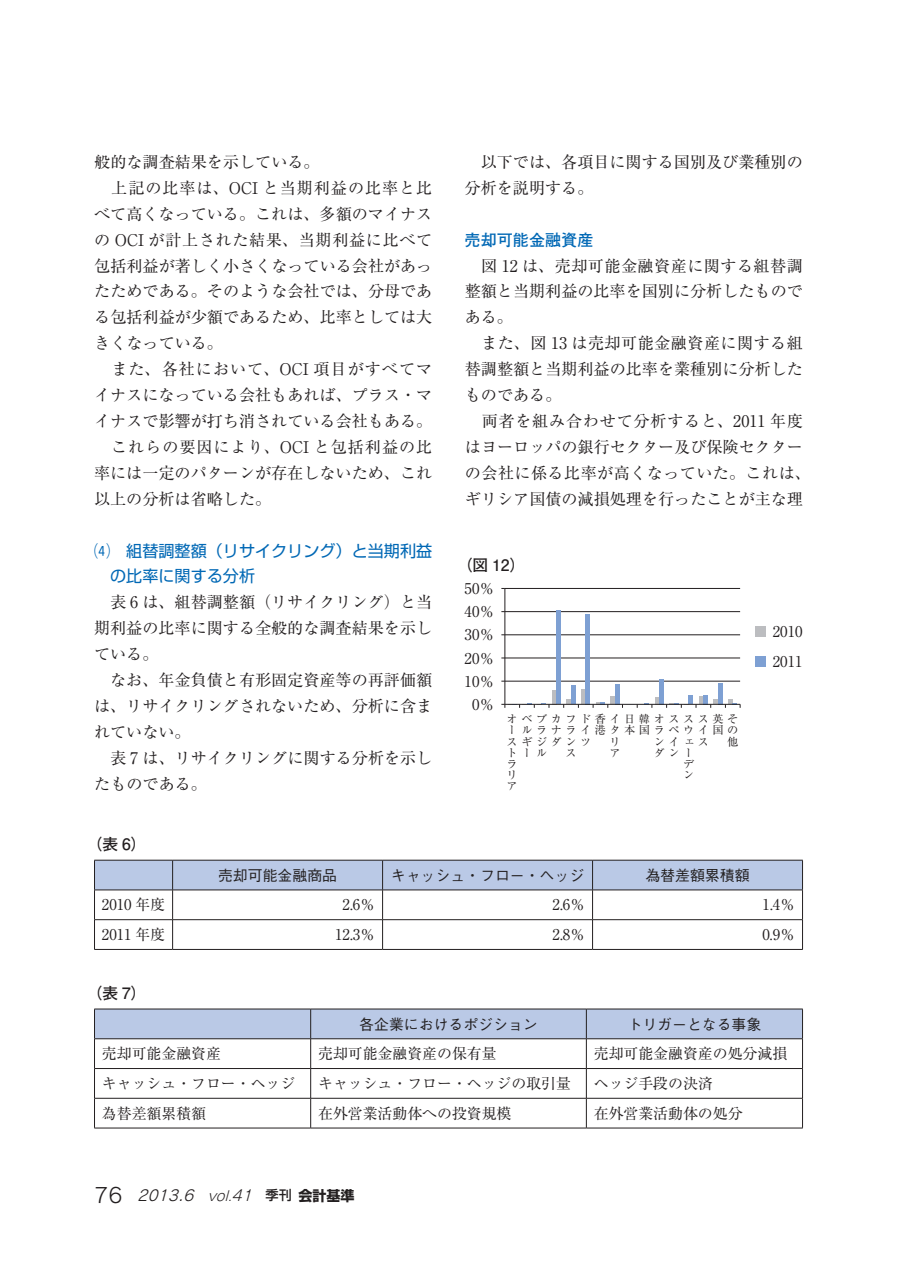
<style>
.page{position:relative;width:903px;height:1275px;background:#fff}
.page>*{position:absolute;margin:0;border:0;box-sizing:border-box;transform-origin:0 0}
.t1{font:16.1px/25.9px "Ryumin Pr 5";color:#231f20;text-align:justify}
.t2{font:16.1px "Ryumin Pr 5";letter-spacing:.06em;color:#231f20}
.t3{font:16.1px/25.9px "Shin Go Pr 5";color:#0168b5}
.t4{font:16.1px "Ryumin Pr 5";letter-spacing:.04em;color:#231f20}
.t5{font:16.1px "Ryumin Pr 5";letter-spacing:.065em;color:#231f20}
.t6{font:700 16.1px "Futo Go B101 Pr 5";color:#0168b5}
.t7{font:700 15.75px "Futo Go B101 Pr 5";color:#231f20}
.t8{font:14.88px/23.1px "Ryumin Pr 5";color:#231f20;text-align:center}
.t9{font:500 14.88px "Gothic BBB Pr 5";color:#231f20}
.t10{font:italic 14.88px "Rodin Pro M";color:#231f20}
.t11{font:11.2px/11.2px "Ryumin Pr 5";color:#231f20}
.s1{font-style:normal;font-size:20.47px}
.s2{font-family:"Gothic MB101 Pr 5";font-weight:300;font-size:13.65px}
.s3{font-family:"Gothic MB101 Pr 5";font-weight:300}
.s4{font-family:"Shin Go Pr 5";font-weight:500;font-style:normal;font-size:13.12px}
.s5{font-family:"Shin Go Pr 5";font-weight:700;font-style:normal;font-size:14px}
</style>
<div class="page">
<svg style="left:94px;top:861px;width:709px;height:88px"></svg>
<hr style="left:94px;top:949px;width:79px;height:1px;background:#231f20">
<hr style="left:173px;top:949px;width:210px;height:1px;background:#231f20">
<hr style="left:383px;top:949px;width:209px;height:1px;background:#231f20">
<hr style="left:592px;top:949px;width:211px;height:1px;background:#231f20">
<hr style="left:94px;top:860px;width:1px;height:30px;background:#231f20">
<hr style="left:802px;top:860px;width:1px;height:30px;background:#231f20">
<hr style="left:94px;top:890px;width:79px;height:1px;background:#231f20">
<hr style="left:173px;top:890px;width:210px;height:1px;background:#231f20">
<hr style="left:383px;top:890px;width:209px;height:1px;background:#231f20">
<hr style="left:592px;top:890px;width:211px;height:1px;background:#231f20">
<hr style="left:94px;top:860px;width:79px;height:1px;background:#231f20">
<hr style="left:173px;top:860px;width:210px;height:1px;background:#231f20">
<hr style="left:383px;top:860px;width:209px;height:1px;background:#231f20">
<hr style="left:592px;top:860px;width:211px;height:1px;background:#231f20">
<hr style="left:310px;top:1098px;width:1px;height:30px;background:#231f20">
<hr style="left:586px;top:1098px;width:1px;height:30px;background:#231f20">
<svg style="left:94px;top:1009px;width:709px;height:89px"></svg>
<hr style="left:94px;top:1038px;width:217px;height:1px;background:#231f20">
<hr style="left:311px;top:1038px;width:275px;height:1px;background:#231f20">
<hr style="left:586px;top:1038px;width:217px;height:1px;background:#231f20">
<hr style="left:94px;top:1098px;width:217px;height:1px;background:#231f20">
<hr style="left:94px;top:1098px;width:1px;height:30px;background:#231f20">
<hr style="left:311px;top:1098px;width:275px;height:1px;background:#231f20">
<hr style="left:586px;top:1098px;width:217px;height:1px;background:#231f20">
<hr style="left:802px;top:1098px;width:1px;height:30px;background:#231f20">
<hr style="left:94px;top:1128px;width:217px;height:1px;background:#231f20">
<hr style="left:311px;top:1128px;width:275px;height:1px;background:#231f20">
<hr style="left:586px;top:1128px;width:217px;height:1px;background:#231f20">
<hr style="left:505px;top:588px;width:235px;height:1px;background:#231f20">
<hr style="left:505px;top:611px;width:235px;height:1px;background:#231f20">
<hr style="left:505px;top:634px;width:235px;height:1px;background:#231f20">
<hr style="left:505px;top:658px;width:235px;height:1px;background:#231f20">
<hr style="left:505px;top:681px;width:235px;height:1px;background:#231f20">
<hr style="left:505px;top:588px;width:1px;height:116px;background:#231f20">
<div style="left:755px;top:626px;width:11px;height:11px;background:#bcbdc0"></div>
<div style="left:755px;top:656px;width:11px;height:10px;background:#7ea0d3"></div>
<svg style="left:527px;top:703px;width:8px;height:5px"></svg>
<svg style="left:542px;top:703px;width:8px;height:5px"></svg>
<hr style="left:552px;top:690px;width:4px;height:14px;background:#bcbdc0">
<div style="left:556px;top:610px;width:5px;height:94px;background:#7ea0d3"></div>
<svg style="left:563px;top:700px;width:8px;height:8px"></svg>
<hr style="left:571px;top:685px;width:4px;height:19px;background:#7ea0d3">
<div style="left:581px;top:689px;width:5px;height:15px;background:#bcbdc0"></div>
<hr style="left:586px;top:614px;width:4px;height:90px;background:#7ea0d3">
<svg style="left:593px;top:697px;width:22px;height:11px"></svg>
<hr style="left:615px;top:684px;width:4px;height:20px;background:#7ea0d3">
<svg style="left:644px;top:697px;width:15px;height:11px"></svg>
<div style="left:659px;top:679px;width:5px;height:25px;background:#7ea0d3"></div>
<svg style="left:666px;top:703px;width:16px;height:5px"></svg>
<svg style="left:689px;top:695px;width:14px;height:13px"></svg>
<div style="left:703px;top:695px;width:5px;height:9px;background:#7ea0d3"></div>
<svg style="left:710px;top:700px;width:8px;height:8px"></svg>
<hr style="left:718px;top:683px;width:4px;height:21px;background:#7ea0d3">
<svg style="left:725px;top:700px;width:16px;height:8px"></svg>
<hr style="left:505px;top:704px;width:235px;height:1px;background:#231f20">
<p class="t1" style="left:94px;top:148px;width:227px">般的な調査結果を示している。</p>
<p class="t2" style="left:111px;top:175px;width:322px">上記の比率は、OCI と当期利益の比率と比</p>
<p class="t1" style="left:94px;top:200px;width:340px">べて高くなっている。これは、多額のマイナス</p>
<p class="t4" style="left:94px;top:227px;width:340px">の OCI が計上された結果、当期利益に比べて</p>
<p class="t1" style="left:94px;top:252px;width:340px">包括利益が著しく小さくなっている会社があっ</p>
<p class="t1" style="left:94px;top:277px;width:340px">たためである。そのような会社では、分母であ</p>
<p class="t1" style="left:94px;top:303px;width:340px">る包括利益が少額であるため、比率としては大</p>
<p class="t1" style="left:94px;top:329px;width:130px">きくなっている。</p>
<p class="t5" style="left:111px;top:357px;width:322px">また、各社において、OCI 項目がすべてマ</p>
<p class="t1" style="left:94px;top:381px;width:340px">イナスになっている会社もあれば、プラス・マ</p>
<p class="t1" style="left:94px;top:407px;width:340px">イナスで影響が打ち消されている会社もある。</p>
<p class="t2" style="left:111px;top:434px;width:322px">これらの要因により、OCI と包括利益の比</p>
<p class="t1" style="left:94px;top:459px;width:340px">率には一定のパターンが存在しないため、これ</p>
<p class="t1" style="left:94px;top:485px;width:179px">以上の分析は省略した。</p>
<p class="t3" style="left:110px;top:536px;width:323px;text-indent:-16px">⑷ 組替調整額（リサイクリング）と当期利益の比率に関する分析</p>
<p class="t1" style="left:94px;top:588px;width:340px;text-indent:16px">表 6 は、組替調整額（リサイクリング）と当期利益の比率に関する全般的な調査結果を示している。</p>
<p class="t1" style="left:94px;top:666px;width:340px;text-indent:16px">なお、年金負債と有形固定資産等の再評価額は、リサイクリングされないため、分析に含まれていない。</p>
<p class="t1" style="left:94px;top:744px;width:340px;text-indent:16px">表 7 は、リサイクリングに関する分析を示したものである。</p>
<p class="t7" style="left:87px;top:832px;width:61px">（表 6）</p>
<p class="t1" style="left:465px;top:148px;width:340px;text-indent:16px">以下では、各項目に関する国別及び業種別の分析を説明する。</p>
<p class="t6" style="left:465px;top:227px;width:130px">売却可能金融資産</p>
<p class="t1" style="left:465px;top:251px;width:340px;text-indent:16px">図 12 は、売却可能金融資産に関する組替調整額と当期利益の比率を国別に分析したものである。</p>
<p class="t1" style="left:465px;top:329px;width:340px;text-indent:16px">また、図 13 は売却可能金融資産に関する組替調整額と当期利益の比率を業種別に分析したものである。</p>
<p class="t1" style="left:465px;top:407px;width:347px;text-align:center">両者を組み合わせて分析すると、2011 年度<br>はヨーロッパの銀行セクター及び保険セクターの会社に係る比率が高くなっていた。これは、ギリシア国債の減損処理を行ったことが主な理</p>
<p class="t7" style="left:457px;top:553px;width:70px">（図 12）</p>
<p class="t8" style="left:465px;top:576px;width:31px">50％<br>40％<br>30％<br>20％<br>10％<br>0％</p>
<p class="t11" style="left:580px;top:713px;width:39px">ド香イイ</p>
<p class="t11" style="left:654px;top:707px;width:24px;line-height:22.4px;text-indent:-15px">韓オ<br>ンイ</p>
<p class="t11" style="left:654px;top:746px;width:37px">ダンー</p>
<p class="t11" style="left:698px;top:713px;width:11px">スイ</p>
<p class="t11" style="left:712px;top:713px;width:27px;text-align:right">英そ国の他</p>
<p class="t11" style="left:507px;top:713px;width:11px">オーストラリア</p>
<p class="t11" style="left:521px;top:713px;width:70px">ベブカ<br>ルラ<br>ギジダンツー</p>
<p class="t11" style="left:624px;top:713px;width:40px">日<br>本国ラ</p>
<p class="t11" style="left:668px;top:713px;width:25px">ス<br>ペウ</p>
<p class="t11" style="left:683px;top:707px;width:25px;line-height:22.4px">ス<br>ェスデ</p>
<p class="t11" style="left:683px;top:768px;width:11px">ン</p>
<p class="t11" style="left:565px;top:713px;width:11px">フ</p>
<p class="t11" style="left:565px;top:746px;width:11px">ス</p>
<p class="t11" style="left:609px;top:724px;width:11px;text-indent:-15px">港タリア</p>
<p class="t11" style="left:551px;top:724px;width:25px">ナラ</p>
<p class="t11" style="left:536px;top:746px;width:12px">ル</p>
<p class="t8" style="left:773px;top:616px;width:31px;line-height:29.8px;text-align:left">2010<br>2011</p>
<p class="t9" style="left:218px;top:863px;width:120px">売却可能金融商品</p>
<p class="t9" style="left:391px;top:863px;width:195px">キャッシュ・フロー・ヘッジ</p>
<p class="t9" style="left:645px;top:863px;width:106px">為替差額累積額</p>
<p class="t8" style="left:102px;top:892px;width:65px">2010 年度</p>
<p class="t8" style="left:343px;top:892px;width:34px">2.6％</p>
<p class="t8" style="left:552px;top:892px;width:34px">2.6％</p>
<p class="t8" style="left:762px;top:892px;width:34px">1.4％</p>
<p class="t8" style="left:102px;top:922px;width:65px">2011 年度</p>
<p class="t8" style="left:335px;top:922px;width:41px">12.3％</p>
<p class="t8" style="left:552px;top:922px;width:34px">2.8％</p>
<p class="t8" style="left:762px;top:922px;width:34px">0.9％</p>
<p class="t7" style="left:87px;top:981px;width:61px">（表 7）</p>
<p class="t9" style="left:359px;top:1012px;width:180px">各企業におけるポジション</p>
<p class="t9" style="left:627px;top:1012px;width:135px">トリガーとなる事象</p>
<p class="t8" style="left:102px;top:1041px;width:121px">売却可能金融資産</p>
<p class="t8" style="left:318px;top:1041px;width:180px">売却可能金融資産の保有量</p>
<p class="t8" style="left:594px;top:1041px;width:195px">売却可能金融資産の処分減損</p>
<p class="t8" style="left:102px;top:1071px;width:195px">キャッシュ・フロー・ヘッジ</p>
<p class="t8" style="left:318px;top:1071px;width:254px">キャッシュ・フロー・ヘッジの取引量</p>
<p class="t8" style="left:594px;top:1071px;width:120px">ヘッジ手段の決済</p>
<p class="t8" style="left:102px;top:1101px;width:106px">為替差額累積額</p>
<p class="t8" style="left:318px;top:1101px;width:195px">在外営業活動体への投資規模</p>
<p class="t8" style="left:594px;top:1101px;width:150px">在外営業活動体の処分</p>
<p class="t10" style="left:94px;top:1186px;width:262px"><span class="s1">7 6</span> 2013.6 <span class="s2">vol.</span><span class="s3">41</span> <span class="s4">季刊</span><span class="s5">会計基準</span></p>
</div>
